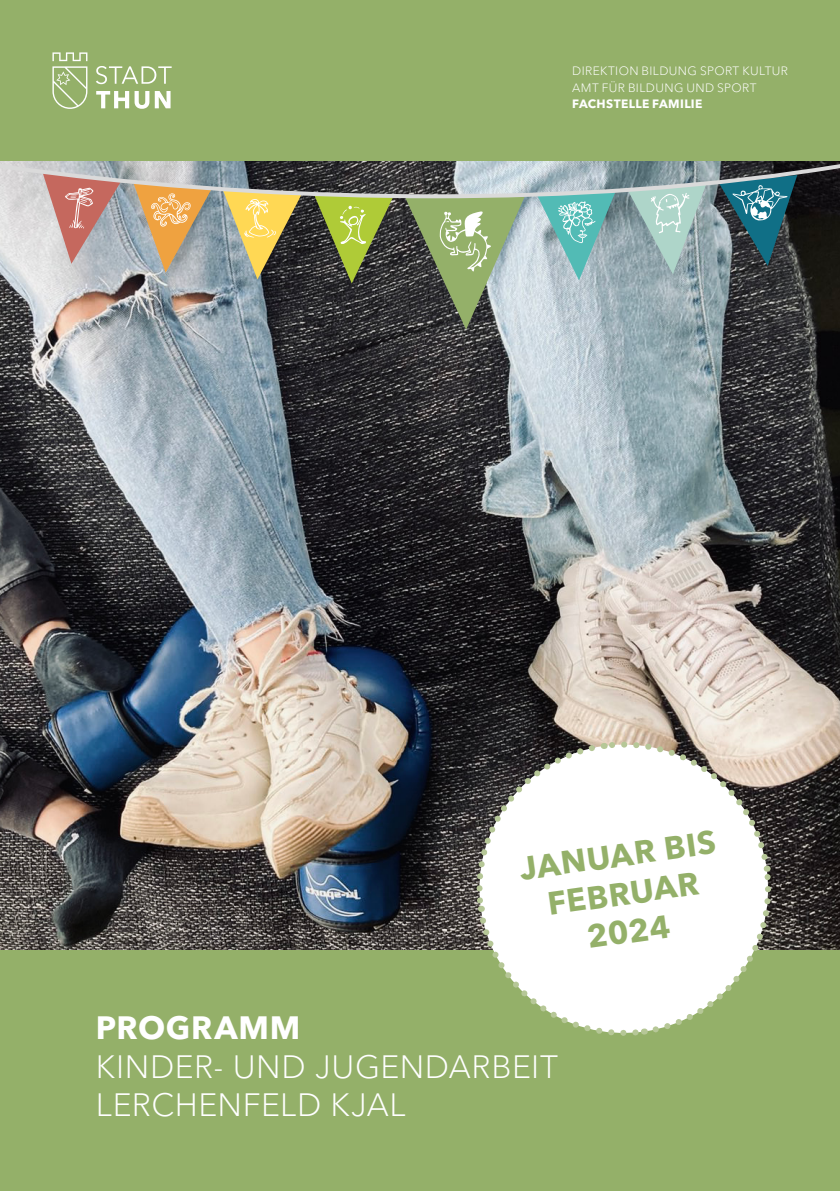
<style>
.page{position:relative;width:840px;height:1191px;background:#fff}
.page>*{position:absolute;margin:0;border:0;box-sizing:border-box;transform-origin:0 0}
.t1{font:300 32px/38.4px "Avenir Next LT Pro";letter-spacing:.02em;color:#fff}
.t2{font:700 32px/38.4px "Avenir Next LT Pro";color:#94b069;text-align:center}
.t3{font:700 32px "Avenir Next LT Pro";letter-spacing:.025em;color:#fff}
.t4{font:300 12px/16.6px "Avenir Next LT Pro";letter-spacing:.03em;color:#fff}
.t5{font:700 12px "Avenir Next LT Pro";letter-spacing:.03em;color:#fff}
</style>
<div class="page">
<div style="left:0;top:948px;width:839px;height:243px;background:#94b069"></div>
<div style="left:0;top:0;width:839px;height:161px;background:#94b069"></div>
<svg style="left:52px;top:52px;width:35px;height:57px"></svg>
<svg style="left:96px;top:66px;width:75px;height:18px"></svg>
<svg style="left:96px;top:91px;width:53px;height:18px"></svg>
<svg style="left:155px;top:91px;width:15px;height:17px"></svg>
<img style="left:0;top:330px;width:839px;height:619px">
<svg style="left:0;top:161px;width:839px;height:169px;background:#899087"></svg>
<svg style="left:469px;top:735px;width:308px;height:215px;background:#6f6762"></svg>
<svg style="left:472px;top:738px;width:302px;height:298px"></svg>
<p class="t4" style="left:572px;top:63px;width:217px">DIREKTION BILDUNG SPORT KULTUR<br>AMT FÜR BILDUNG UND SPORT</p>
<p class="t5" style="left:572px;top:97px;width:132px">FACHSTELLE FAMILIE</p>
<h1 class="t2" style="left:517px;top:850px;width:199px;rotate:-8deg">JANUAR BIS<br>FEBRUAR<br>2024</h1>
<h1 class="t3" style="left:96px;top:1008px;width:206px">PROGRAMM</h1>
<h1 class="t1" style="left:96px;top:1047px;width:463px">KINDER- UND JUGENDARBEIT<br>LERCHENFELD KJAL</h1>
</div>
